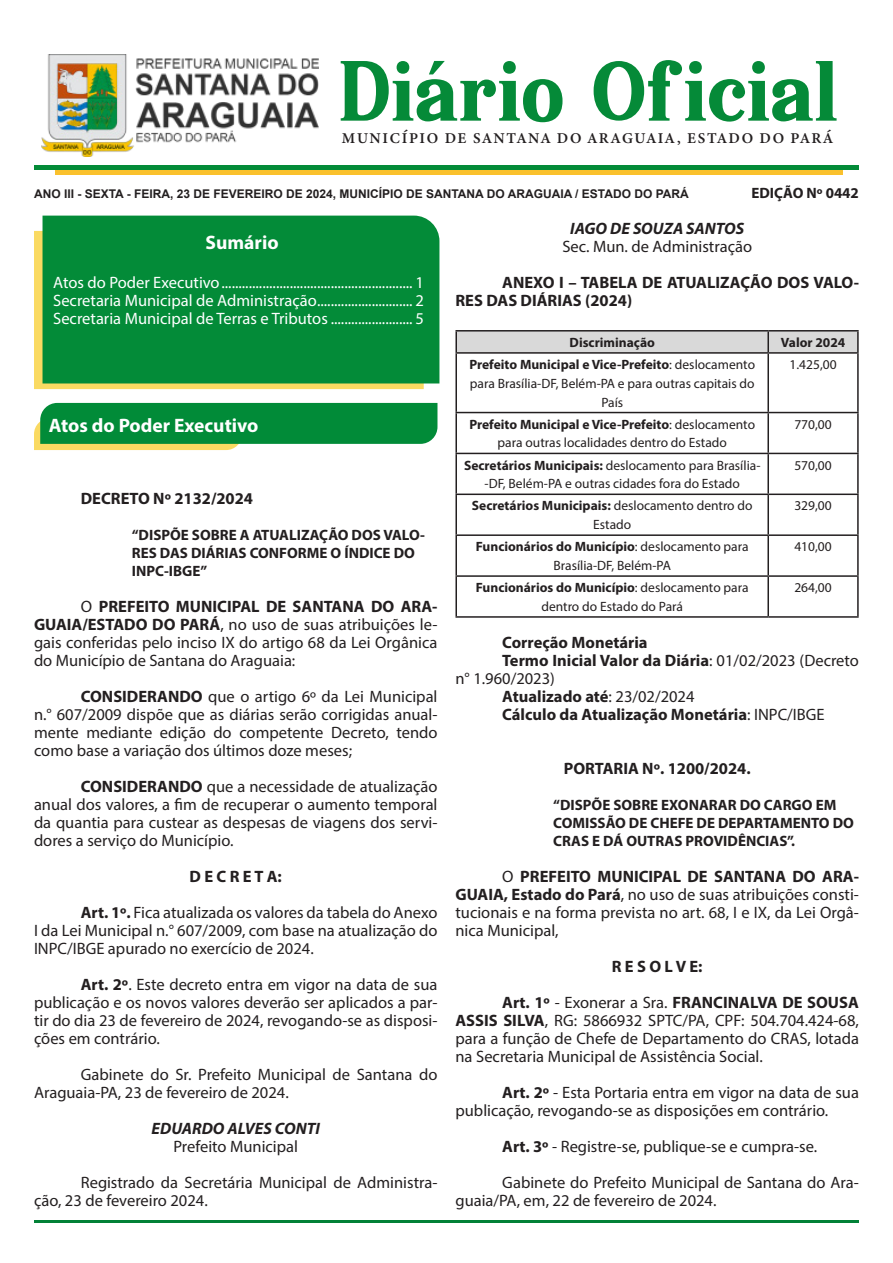
<style>
.page{position:relative;width:893px;height:1263px;background:#fff}
.page>*{position:absolute;margin:0;border:0;box-sizing:border-box;transform-origin:0 0}
.t1{font:700 79.5px "Serif Memorial";color:#058a38}
.titul{font:700 19.5px "Myriad Pro";color:#fff}
.titulo_suma{font:700 19.5px "Myriad Pro";color:#fff}
.texto{font:16.5px/18px "Myriad Pro";color:#231f20;text-align:justify}
.t2{font:16.5px "Myriad Pro";color:#fff}
.texto-2{font:700 16.5px/18px "Myriad Pro";color:#231f20}
.texto_centr{font:16.5px "Myriad Pro";color:#231f20}
.texto_centr-2{font:700 16.5px "Myriad Pro";color:#231f20}
.texto_centr-3{font:italic 700 16.5px "Myriad Pro";color:#231f20}
.resumopro{font:700 15px/18px "Myriad Pro";color:#231f20}
.t3{font:15px "Minion Variable Concept";letter-spacing:.125em;color:#231f20}
.textotab{font:13.5px/18.8px "Myriad Pro";color:#231f20;text-align:center}
.textotab-2{font:700 13.5px "Myriad Pro";color:#231f20}
.t4{font:700 12px "Arial";color:#231f20}
.s1{font-weight:700}
.s2{font-weight:400}
</style>
<div class="page">
<hr style="left:34px;top:1220px;width:825px;height:3px;background:#028137">
<hr style="left:34px;top:165px;width:825px;height:4px;background:#038b38">
<div style="left:55px;top:170px;width:787px;height:5px;background:#fac12d"></div>
<svg style="left:34px;top:231px;width:390px;height:158px;background:#e8d45f"></svg>
<div style="left:43px;top:216px;width:396px;height:167px;background:#038b38"></div>
<img style="left:41px;top:55px;width:277px;height:101px">
<svg style="left:34px;top:403px;width:403px;height:47px;background:#26994a"></svg>
<div style="left:457px;top:332px;width:400px;height:20px;background:#d9d9d9"></div>
<hr style="left:455px;top:330px;width:313px;height:2px;background:#231f20">
<hr style="left:455px;top:332px;width:2px;height:20px;background:#231f20">
<hr style="left:768px;top:330px;width:91px;height:2px;background:#231f20">
<hr style="left:767px;top:332px;width:2px;height:20px;background:#231f20">
<hr style="left:857px;top:332px;width:2px;height:20px;background:#231f20">
<hr style="left:455px;top:352px;width:313px;height:2px;background:#231f20">
<hr style="left:455px;top:354px;width:2px;height:58px;background:#231f20">
<hr style="left:768px;top:352px;width:91px;height:2px;background:#231f20">
<hr style="left:767px;top:354px;width:2px;height:58px;background:#231f20">
<hr style="left:857px;top:354px;width:2px;height:58px;background:#231f20">
<hr style="left:455px;top:412px;width:313px;height:1px;background:#231f20">
<hr style="left:455px;top:413px;width:2px;height:40px;background:#231f20">
<hr style="left:768px;top:412px;width:91px;height:1px;background:#231f20">
<hr style="left:767px;top:413px;width:2px;height:40px;background:#231f20">
<hr style="left:857px;top:413px;width:2px;height:40px;background:#231f20">
<hr style="left:455px;top:453px;width:313px;height:1px;background:#231f20">
<hr style="left:455px;top:454px;width:2px;height:40px;background:#231f20">
<hr style="left:768px;top:453px;width:91px;height:1px;background:#231f20">
<hr style="left:767px;top:454px;width:2px;height:40px;background:#231f20">
<hr style="left:857px;top:454px;width:2px;height:40px;background:#231f20">
<hr style="left:455px;top:494px;width:313px;height:1px;background:#231f20">
<hr style="left:455px;top:495px;width:2px;height:39px;background:#231f20">
<hr style="left:768px;top:494px;width:91px;height:1px;background:#231f20">
<hr style="left:767px;top:495px;width:2px;height:39px;background:#231f20">
<hr style="left:857px;top:495px;width:2px;height:39px;background:#231f20">
<hr style="left:455px;top:534px;width:313px;height:2px;background:#231f20">
<hr style="left:455px;top:536px;width:2px;height:39px;background:#231f20">
<hr style="left:768px;top:534px;width:91px;height:2px;background:#231f20">
<hr style="left:767px;top:536px;width:2px;height:39px;background:#231f20">
<hr style="left:857px;top:536px;width:2px;height:39px;background:#231f20">
<hr style="left:455px;top:575px;width:313px;height:2px;background:#231f20">
<hr style="left:455px;top:577px;width:2px;height:39px;background:#231f20">
<hr style="left:768px;top:575px;width:91px;height:2px;background:#231f20">
<hr style="left:767px;top:577px;width:2px;height:39px;background:#231f20">
<hr style="left:857px;top:577px;width:2px;height:39px;background:#231f20">
<hr style="left:455px;top:616px;width:313px;height:2px;background:#231f20">
<hr style="left:768px;top:616px;width:91px;height:2px;background:#231f20">
<p class="t1" style="left:338px;top:28px;width:501px">Diário Oficial</p>
<p class="t3" style="left:342px;top:127px;width:492px">MUNICÍPIO DE SANTANA DO ARAGUAIA, ESTADO DO PARÁ</p>
<p class="t4" style="left:34px;top:185px;width:656px">ANO III - SEXTA - FEIRA, 23 DE FEVEREIRO DE 2024, MUNICÍPIO DE SANTANA DO ARAGUAIA / ESTADO DO PARÁ</p>
<p class="resumopro" style="left:751px;top:183px;width:109px">EDIÇÃO Nº 0442</p>
<p class="titulo_suma" style="left:206px;top:229px;width:74px">Sumário</p>
<p class="t2" style="left:53px;top:272px;width:372px">Atos do Poder Executivo........................................................ 1</p>
<p class="t2" style="left:53px;top:290px;width:372px">Secretaria Municipal de Administração............................ 2</p>
<p class="t2" style="left:53px;top:308px;width:372px">Secretaria Municipal de Terras e Tributos ........................ 5</p>
<p class="texto_centr-3" style="left:570px;top:218px;width:176px">IAGO DE SOUZA SANTOS</p>
<p class="texto_centr" style="left:562px;top:236px;width:191px">Sec. Mun. de Administração</p>
<p class="texto-2" style="left:455px;top:273px;width:405px;text-indent:47px">ANEXO I – TABELA DE ATUALIZAÇÃO DOS VALO-<br>RES DAS DIÁRIAS (2024)</p>
<p class="textotab-2" style="left:570px;top:334px;width:87px">Discriminação</p>
<p class="textotab-2" style="left:781px;top:334px;width:66px">Valor 2024</p>
<p class="textotab" style="left:469px;top:355px;width:287px"><span class="s1">Prefeito Municipal e Vice-Prefeito</span>: deslocamento para Brasília-DF, Belém-PA e para outras capitais do<br>País</p>
<p class="textotab" style="left:789px;top:355px;width:49px">1.425,00</p>
<p class="textotab" style="left:469px;top:415px;width:287px"><span class="s1">Prefeito Municipal e Vice-Prefeito</span>: deslocamento para outras localidades dentro do Estado</p>
<p class="textotab" style="left:794px;top:415px;width:39px">770,00</p>
<p class="textotab" style="left:464px;top:455px;width:298px"><span class="s1">Secretários Municipais:</span> deslocamento para Brasília--DF, Belém-PA e outras cidades fora do Estado</p>
<p class="textotab" style="left:794px;top:455px;width:39px">570,00</p>
<p class="textotab" style="left:472px;top:496px;width:282px"><span class="s1">Secretários Municipais:</span> deslocamento dentro do<br>Estado</p>
<p class="textotab" style="left:794px;top:496px;width:39px">329,00</p>
<p class="textotab" style="left:476px;top:537px;width:274px"><span class="s1">Funcionários do Município</span>: deslocamento para<br>Brasília-DF, Belém-PA</p>
<p class="textotab" style="left:794px;top:537px;width:39px">410,00</p>
<p class="textotab" style="left:476px;top:578px;width:274px"><span class="s1">Funcionários do Município</span>: deslocamento para dentro do Estado do Pará</p>
<p class="textotab" style="left:794px;top:578px;width:39px">264,00</p>
<p class="texto-2" style="left:502px;top:633px;width:147px">Correção Monetária</p>
<p class="texto" style="left:455px;top:651px;width:405px;text-indent:47px"><span class="s1">Termo Inicial Valor da Diária</span>: 01/02/2023 (Decreto n° 1.960/2023)</p>
<p class="texto-2" style="left:502px;top:687px;width:194px">Atualizado até<span class="s2">: 23/02/2024</span></p>
<p class="texto-2" style="left:502px;top:705px;width:324px">Cálculo da Atualização Monetária<span class="s2">: INPC/IBGE</span></p>
<p class="texto_centr-2" style="left:564px;top:758px;width:188px">PORTARIA Nº. 1200/2024.</p>
<p class="resumopro" style="left:553px;top:795px;width:302px">“DISPÕE SOBRE EXONARAR DO CARGO EM<br>COMISSÃO DE CHEFE DE DEPARTAMENTO DO<br>CRAS E DÁ OUTRAS PROVIDÊNCIAS”.</p>
<p class="texto" style="left:455px;top:867px;width:405px;text-indent:47px">O <span class="s1">PREFEITO MUNICIPAL DE SANTANA DO ARA-GUAIA, Estado do Pará</span>, no uso de suas atribuições consti&shy;tucionais e na forma prevista no art. 68, I e IX, da Lei Orgâ&shy;nica Municipal,</p>
<p class="texto_centr-2" style="left:612px;top:956px;width:92px">R E S O L V E:</p>
<p class="texto" style="left:455px;top:993px;width:405px;text-indent:47px"><span class="s1">Art. 1º</span> - Exonerar a Sra. <span class="s1">FRANCINALVA DE SOUSA ASSIS SILVA</span>, RG: 5866932 SPTC/PA, CPF: 504.704.424-68, para a função de Chefe de Departamento do CRAS, lotada na Secretaria Municipal de Assistência Social.</p>
<p class="texto" style="left:455px;top:1083px;width:405px;text-indent:47px"><span class="s1">Art. 2º</span> - Esta Portaria entra em vigor na data de sua publicação, revogando-se as disposições em contrário.</p>
<p class="texto" style="left:502px;top:1137px;width:317px"><span class="s1">Art. 3º</span> - Registre-se, publique-se e cumpra-se.</p>
<p class="texto" style="left:455px;top:1173px;width:405px;text-indent:47px">Gabinete do Prefeito Municipal de Santana do Ara&shy;guaia/PA, em, 22 de fevereiro de 2024.</p>
<p class="titul" style="left:49px;top:413px;width:211px">Atos do Poder Executivo</p>
<p class="texto-2" style="left:81px;top:489px;width:174px">DECRETO Nº 2132/2024</p>
<p class="resumopro" style="left:132px;top:525px;width:294px">“DISPÕE SOBRE A ATUALIZAÇÃO DOS VALO-<br>RES DAS DIÁRIAS CONFORME O ÍNDICE DO<br>INPC-IBGE”</p>
<p class="texto" style="left:34px;top:597px;width:405px;text-indent:47px">O <span class="s1">PREFEITO MUNICIPAL DE SANTANA DO ARA-GUAIA/ESTADO DO PARÁ</span>, no uso de suas atribuições le&shy;gais conferidas pelo inciso IX do artigo 68 da Lei Orgânica do Município de Santana do Araguaia:</p>
<p class="texto" style="left:34px;top:687px;width:405px;text-indent:47px"><span class="s1">CONSIDERANDO</span> que o artigo 6º da Lei Municipal n.° 607/2009 dispõe que as diárias serão corrigidas anual&shy;mente mediante edição do competente Decreto, tendo como base a variação dos últimos doze meses;</p>
<p class="texto" style="left:34px;top:777px;width:405px;text-indent:47px"><span class="s1">CONSIDERANDO</span> que a necessidade de atualização anual dos valores, a fim de recuperar o aumento temporal da quantia para custear as despesas de viagens dos servi&shy;dores a serviço do Município.</p>
<p class="texto_centr-2" style="left:190px;top:866px;width:94px">D E C R E T A:</p>
<p class="texto" style="left:34px;top:903px;width:405px;text-indent:47px"><span class="s1">Art. 1º.</span> Fica atualizada os valores da tabela do Anexo I da Lei Municipal n.° 607/2009, com base na atualização do INPC/IBGE apurado no exercício de 2024.</p>
<p class="texto" style="left:34px;top:975px;width:405px;text-indent:47px"><span class="s1">Art. 2º</span>. Este decreto entra em vigor na data de sua publicação e os novos valores deverão ser aplicados a par&shy;tir do dia 23 de fevereiro de 2024, revogando-se as disposi&shy;ções em contrário.</p>
<p class="texto" style="left:34px;top:1065px;width:405px;text-indent:47px">Gabinete do Sr. Prefeito Municipal de Santana do<br>Araguaia-PA, 23 de fevereiro de 2024.</p>
<p class="texto_centr-3" style="left:152px;top:1118px;width:170px">EDUARDO ALVES CONTI</p>
<p class="texto_centr" style="left:173px;top:1136px;width:126px">Prefeito Municipal</p>
<p class="texto" style="left:34px;top:1173px;width:405px;text-indent:47px">Registrado da Secretária Municipal de Administra&shy;ção, 23 de fevereiro 2024.</p>
</div>
